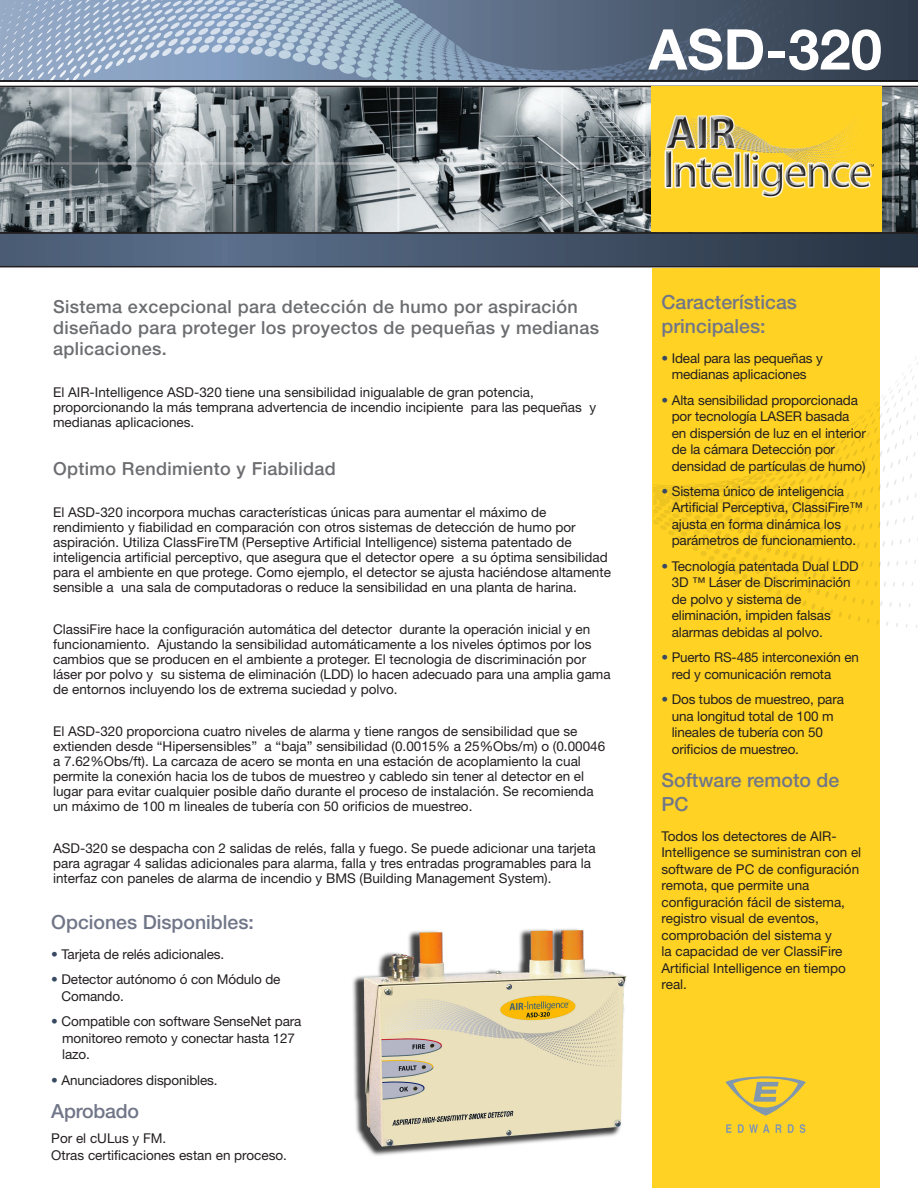
<style>
.page{position:relative;width:918px;height:1188px;background:#fff}
.page>*{position:absolute;margin:0;border:0;box-sizing:border-box;transform-origin:0 0}
.Product_ID{font:700 56.25px "Helvetica Neue LT Std";color:#fff}
.subheads{font:500 19.5px/24px "Helvetica Neue LT Std";color:#707688}
.bullets{font:500 19.5px "Helvetica Neue LT Std";letter-spacing:-.01em;color:#707688}
.Intro_Paragraph{font:500 18px/21px "Helvetica Neue LT Std";letter-spacing:.02em;color:#6c6d70}
.Intro_Paragraph-2{font:13.5px/15px "Helvetica Neue LT Std";color:#231f20}
.bullets-2{font:13.5px/16.5px "Helvetica Neue LT Std";letter-spacing:-.01em;color:#231f20}
.body{font:13.5px/16.5px "Helvetica Neue LT Std";color:#231f20}
.s1{color:#384a61}
</style>
<div class="page">
<svg style="left:0;top:86px;width:918px;height:146px;background:#7b8387"></svg>
<svg style="left:0;top:232px;width:918px;height:35px;background:#425166"></svg>
<svg style="left:0;top:0;width:918px;height:82px;background:#6f8298"></svg>
<svg style="left:880px;top:357px;width:38px;height:271px"></svg>
<div style="left:651px;top:86px;width:231px;height:146px;background:#ffd224"></div>
<img style="left:664px;top:114px;width:211px;height:84px">
<div style="left:652px;top:268px;width:228px;height:920px;background:#ffd224"></div>
<svg style="left:725px;top:1076px;width:81px;height:40px"></svg>
<svg style="left:726px;top:1124px;width:6px;height:9px"></svg>
<svg style="left:738px;top:1124px;width:32px;height:9px"></svg>
<svg style="left:776px;top:1124px;width:6px;height:9px"></svg>
<svg style="left:788px;top:1124px;width:6px;height:9px"></svg>
<svg style="left:800px;top:1124px;width:5px;height:9px"></svg>
<img style="left:352px;top:928px;width:275px;height:228px">
<p class="Product_ID" style="left:649px;top:15px;width:235px">ASD-320</p>
<p class="Intro_Paragraph" style="left:53px;top:295px;width:548px">Sistema excepcional para detección de humo por aspiración diseñado para proteger los proyectos de pequeñas y medianas aplicaciones.</p>
<p class="Intro_Paragraph-2" style="left:53px;top:384px;width:545px">El AIR-Intelligence ASD-320 tiene una sensibilidad inigualable de gran potencia, proporcionando la más temprana advertencia de incendio incipiente para las pequeñas y medianas aplicaciones.</p>
<p class="Intro_Paragraph" style="left:53px;top:457px;width:284px">Optimo Rendimiento y Fiabilidad</p>
<p class="Intro_Paragraph-2" style="left:53px;top:504px;width:559px">El ASD-320 incorpora muchas características únicas para aumentar el máximo de rendimiento y fiabilidad en comparación con otros sistemas de detección de humo por aspiración. Utiliza ClassFireTM (Perseptive Artificial Intelligence) sistema patentado de inteligencia artificial perceptivo, que asegura que el detector opere a su óptima sensibilidad para el ambiente en que protege. Como ejemplo, el detector se ajusta haciéndose altamente sensible a una sala de computadoras o reduce la sensibilidad en una planta de harina.</p>
<p class="Intro_Paragraph-2" style="left:53px;top:621px;width:559px">ClassiFire hace la configuración automática del detector durante la operación inicial y en funcionamiento. Ajustando la sensibilidad automáticamente a los niveles óptimos por los cambios que se producen en el ambiente a proteger. El tecnologia de discriminación por láser por polvo y su sistema de eliminación (LDD) lo hacen adecuado para una amplia gama de entornos incluyendo los de extrema suciedad y polvo.</p>
<p class="Intro_Paragraph-2" style="left:53px;top:723px;width:554px">El ASD-320 proporciona cuatro niveles de alarma y tiene rangos de sensibilidad que se extienden desde “Hipersensibles” a “baja” sensibilidad (0.0015% a 25%Obs/m) o (0.00046 a 7.62%Obs/ft). La carcaza de acero se monta en una estación de acoplamiento la cual permite la conexión hacia los de tubos de muestreo y cabledo sin tener al detector en el lugar para evitar cualquier posible daño durante el proceso de instalación. Se recomienda un máximo de 100 m lineales de tubería con 50 orificios de muestreo.</p>
<p class="Intro_Paragraph-2" style="left:53px;top:840px;width:544px">ASD-320 se despacha con 2 salidas de relés, falla y fuego. Se puede adicionar una tarjeta para agragar 4 salidas adicionales para alarma, falla y tres entradas programables para la interfaz con paneles de alarma de incendio y BMS (Building Management System).</p>
<p class="subheads" style="left:51px;top:910px;width:204px">Opciones Disponibles:</p>
<p class="bullets-2" style="left:51px;top:946px;width:174px"><span class="s1">•</span> Tarjeta de relés adicionales.</p>
<p class="bullets-2" style="left:62px;top:971px;width:220px;text-indent:-10px"><span class="s1">•</span> Detector autónomo ó con Módulo de<br>Comando.</p>
<p class="bullets-2" style="left:62px;top:1013px;width:241px;text-indent:-11px"><span class="s1">•</span> Compatible con software SenseNet para monitoreo remoto y conectar hasta 127 lazo.</p>
<p class="bullets-2" style="left:51px;top:1072px;width:168px"><span class="s1">•</span> Anunciadores disponibles.</p>
<p class="bullets" style="left:51px;top:1099px;width:89px">Aprobado</p>
<p class="body" style="left:51px;top:1130px;width:237px">Por el cULus y FM.<br>Otras certificaciones estan en proceso.</p>
<p class="subheads" style="left:662px;top:289px;width:137px">Características principales:</p>
<p class="bullets-2" style="left:662px;top:349px;width:163px;text-align:center"><span class="s1">•</span> Ideal para las pequeñas y medianas aplicaciones</p>
<p class="bullets-2" style="left:672px;top:391px;width:196px;text-indent:-10px"><span class="s1">•</span> Alta sensibilidad proporcionada por tecnología LASER basada en dispersión de luz en el interior de la cámara Detección por densidad de partículas de humo)</p>
<p class="bullets-2" style="left:672px;top:483px;width:193px;text-indent:-10px"><span class="s1">•</span> Sistema único de inteligencia<br>Artificial Perceptiva, ClassiFire™ ajusta en forma dinámica los parámetros de funcionamiento.</p>
<p class="bullets-2" style="left:672px;top:558px;width:189px;text-indent:-10px"><span class="s1">•</span> Tecnología patentada Dual LDD<br>3D ™ Láser de Discriminación de polvo y sistema de eliminación, impiden falsas alarmas debidas al polvo.</p>
<p class="bullets-2" style="left:672px;top:649px;width:189px;text-indent:-10px"><span class="s1">•</span> Puerto RS-485 interconexión en red y comunicación remota</p>
<p class="bullets-2" style="left:672px;top:691px;width:174px;text-indent:-10px"><span class="s1">•</span> Dos tubos de muestreo, para una longitud total de 100 m lineales de tubería con 50 orificios de muestreo.</p>
<p class="subheads" style="left:662px;top:768px;width:179px">Software remoto de<br>PC</p>
<p class="body" style="left:662px;top:828px;width:201px">Todos los detectores de AIR-<br>Intelligence se suministran con el software de PC de configuración remota, que permite una configuración fácil de sistema, registro visual de eventos, comprobación del sistema y<br>la capacidad de ver ClassiFire<br>Artificial Intelligence en tiempo real.</p>
</div>
